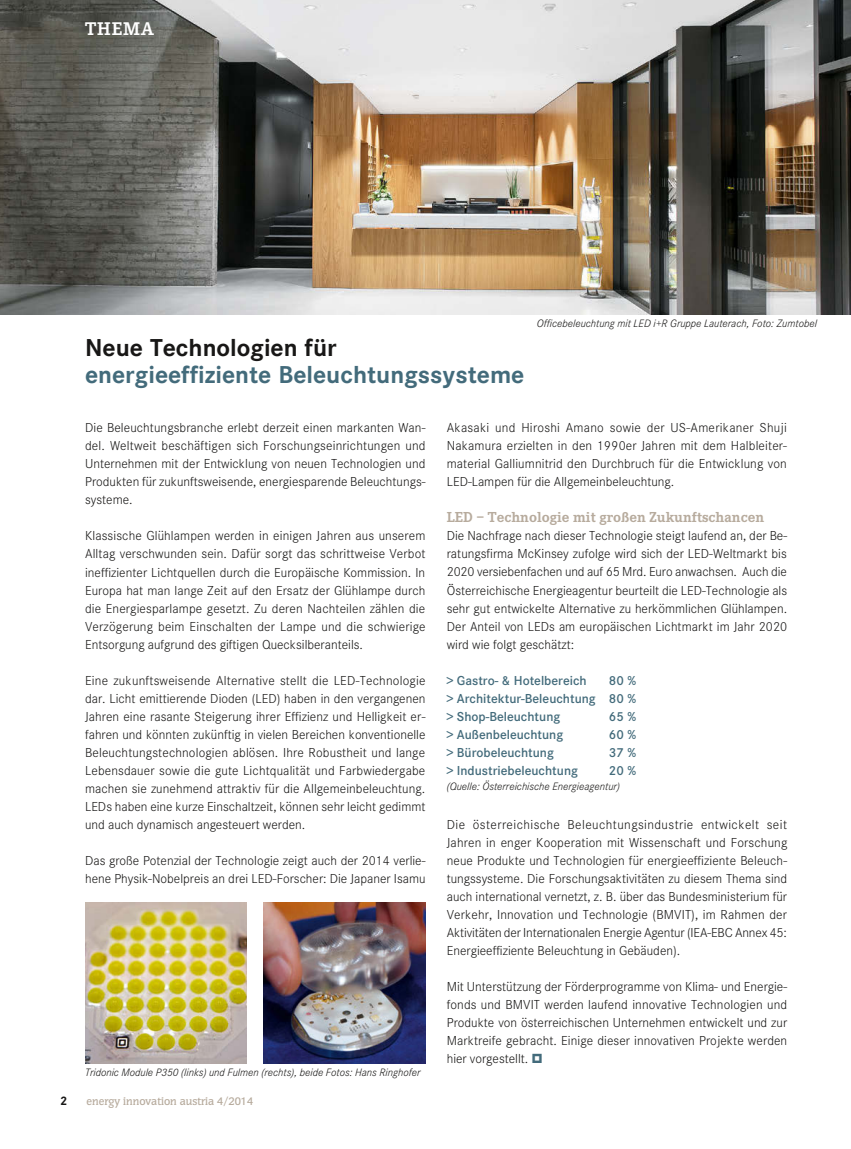
<style>
.page{position:relative;width:851px;height:1149px;background:#fff}
.page>*{position:absolute;margin:0;border:0;box-sizing:border-box;transform-origin:0 0}
.Headline_blau{font:700 24px "Corporate SBQ";color:#436b7b}
.Headline_schwarz{font:700 24px "Corporate SBQ";color:#181716}
.Kapitel{font:700 18px "Corporate EBQ";letter-spacing:.05em;color:#fff}
.Fliess_Zwischentitel{font:700 15px "Corporate E";color:#b7ab9d}
.Fliesstext{font:300 12.75px/18px "Corporate SBQ";color:#181716;text-align:justify}
.Fliess_Aufzählung{font:500 12.75px "Corporate SBQ";color:#436b7b}
.t1{font:700 12px "Corporate SBQ";color:#181716}
.Bild_Quelle{font:italic 300 10.5px "Corporate SBQ";color:#181716}
.t2{font:500 10.5px "Congress";color:#b7ab9d}
</style>
<div class="page">
<img style="left:0;top:0;width:850px;height:315px">
<img style="left:85px;top:902px;width:162px;height:161px">
<img style="left:264px;top:902px;width:161px;height:161px">
<p class="Kapitel" style="left:85px;top:18px;width:71px">THEMA</p>
<p class="Bild_Quelle" style="left:537px;top:317px;width:281px">Officebeleuchtung mit LED i+R Gruppe Lauterach, Foto: Zumtobel</p>
<p class="Headline_schwarz" style="left:85px;top:332px;width:253px">Neue Technologien für</p>
<p class="Headline_blau" style="left:85px;top:359px;width:441px">energieeffiziente Beleuchtungssysteme</p>
<p class="Fliesstext" style="left:85px;top:419px;width:342px">Die Beleuchtungsbranche erlebt derzeit einen markanten Wan&shy;del. Weltweit beschäftigen sich Forschungseinrichtungen und Unternehmen mit der Entwicklung von neuen Technologien und Produkten für zukunftsweisende, energiesparende Beleuchtungs&shy;systeme.</p>
<p class="Fliesstext" style="left:85px;top:527px;width:342px">Klassische Glühlampen werden in einigen Jahren aus unserem Alltag verschwunden sein. Dafür sorgt das schrittweise Verbot ineffizienter Lichtquellen durch die Europäische Kommission. In Europa hat man lange Zeit auf den Ersatz der Glühlampe durch die Energiesparlampe gesetzt. Zu deren Nachteilen zählen die Verzögerung beim Einschalten der Lampe und die schwierige Entsorgung aufgrund des giftigen Quecksilberanteils.</p>
<p class="Fliesstext" style="left:85px;top:671px;width:342px">Eine zukunftsweisende Alternative stellt die LED-Technologie dar. Licht emittierende Dioden (LED) haben in den vergangenen Jahren eine rasante Steigerung ihrer Effizienz und Helligkeit er&shy;fahren und könnten zukünftig in vielen Bereichen konventionelle Beleuchtungstechnologien ablösen. Ihre Robustheit und lange Lebensdauer sowie die gute Lichtqualität und Farbwiedergabe machen sie zunehmend attraktiv für die Allgemeinbeleuchtung.<br>LEDs haben eine kurze Einschaltzeit, können sehr leicht gedimmt und auch dynamisch angesteuert werden.</p>
<p class="Fliesstext" style="left:85px;top:851px;width:342px">Das große Potenzial der Technologie zeigt auch der 2014 verlie&shy;hene Physik-Nobelpreis an drei LED-Forscher: Die Japaner Isamu</p>
<p class="Fliesstext" style="left:446px;top:419px;width:342px">Akasaki und Hiroshi Amano sowie der US-Amerikaner Shuji Nakamura erzielten in den 1990er Jahren mit dem Halbleiter&shy;material Galliumnitrid den Durchbruch für die Entwicklung von LED-Lampen für die Allgemeinbeleuchtung.</p>
<p class="Fliess_Zwischentitel" style="left:446px;top:509px;width:319px">LED – Technologie mit großen Zukunftschancen</p>
<p class="Fliesstext" style="left:446px;top:527px;width:342px">Die Nachfrage nach dieser Technologie steigt laufend an, der Be&shy;ratungsfirma McKinsey zufolge wird sich der LED-Weltmarkt bis 2020 versiebenfachen und auf 65 Mrd. Euro anwachsen. Auch die Österreichische Energieagentur beurteilt die LED-Technologie als sehr gut entwickelte Alternative zu herkömmlichen Glühlampen.<br>Der Anteil von LEDs am europäischen Lichtmarkt im Jahr 2020 wird wie folgt geschätzt:</p>
<p class="Fliess_Aufzählung" style="left:446px;top:672px;width:141px">&gt; Gastro- &amp; Hotelbereich</p>
<p class="Fliess_Aufzählung" style="left:608px;top:672px;width:29px">80 %</p>
<p class="Fliess_Aufzählung" style="left:446px;top:690px;width:191px">&gt; Architektur-Beleuchtung 80 %</p>
<p class="Fliess_Aufzählung" style="left:446px;top:708px;width:115px">&gt; Shop-Beleuchtung</p>
<p class="Fliess_Aufzählung" style="left:608px;top:708px;width:29px">65 %</p>
<p class="Fliess_Aufzählung" style="left:446px;top:726px;width:118px">&gt; Außenbeleuchtung</p>
<p class="Fliess_Aufzählung" style="left:608px;top:726px;width:29px">60 %</p>
<p class="Fliess_Aufzählung" style="left:446px;top:744px;width:109px">&gt; Bürobeleuchtung</p>
<p class="Fliess_Aufzählung" style="left:608px;top:744px;width:29px">37 %</p>
<p class="Fliess_Aufzählung" style="left:446px;top:762px;width:133px">&gt; Industriebeleuchtung</p>
<p class="Fliess_Aufzählung" style="left:608px;top:762px;width:29px">20 %</p>
<p class="Bild_Quelle" style="left:446px;top:779px;width:175px">(Quelle: Österreichische Energieagentur)</p>
<p class="Fliesstext" style="left:446px;top:815px;width:342px">Die österreichische Beleuchtungsindustrie entwickelt seit Jahren in enger Kooperation mit Wissenschaft und Forschung neue Produkte und Technologien für energieeffiziente Beleuch&shy;tungssysteme. Die Forschungsaktivitäten zu diesem Thema sind auch international vernetzt, z. B. über das Bundesministerium für Verkehr, Innovation und Technologie (BMVIT), im Rahmen der Aktivitäten der Internationalen Energie Agentur (IEA-EBC Annex 45:<br>Energieeffiziente Beleuchtung in Gebäuden).</p>
<p class="Fliesstext" style="left:446px;top:977px;width:342px">Mit Unterstützung der Förderprogramme von Klima- und Energie&shy;fonds und BMVIT werden laufend innovative Technologien und Produkte von österreichischen Unternehmen entwickelt und zur Marktreife gebracht. Einige dieser innovativen Projekte werden hier vorgestellt.</p>
<p class="Bild_Quelle" style="left:85px;top:1066px;width:337px">Tridonic Module P350 (links) und Fulmen (rechts), beide Fotos: Hans Ringhofer</p>
<p class="t1" style="left:60px;top:1093px;width:9px">2</p>
<p class="t2" style="left:87px;top:1094px;width:168px">energy innovation austria 4/2014</p>
</div>
